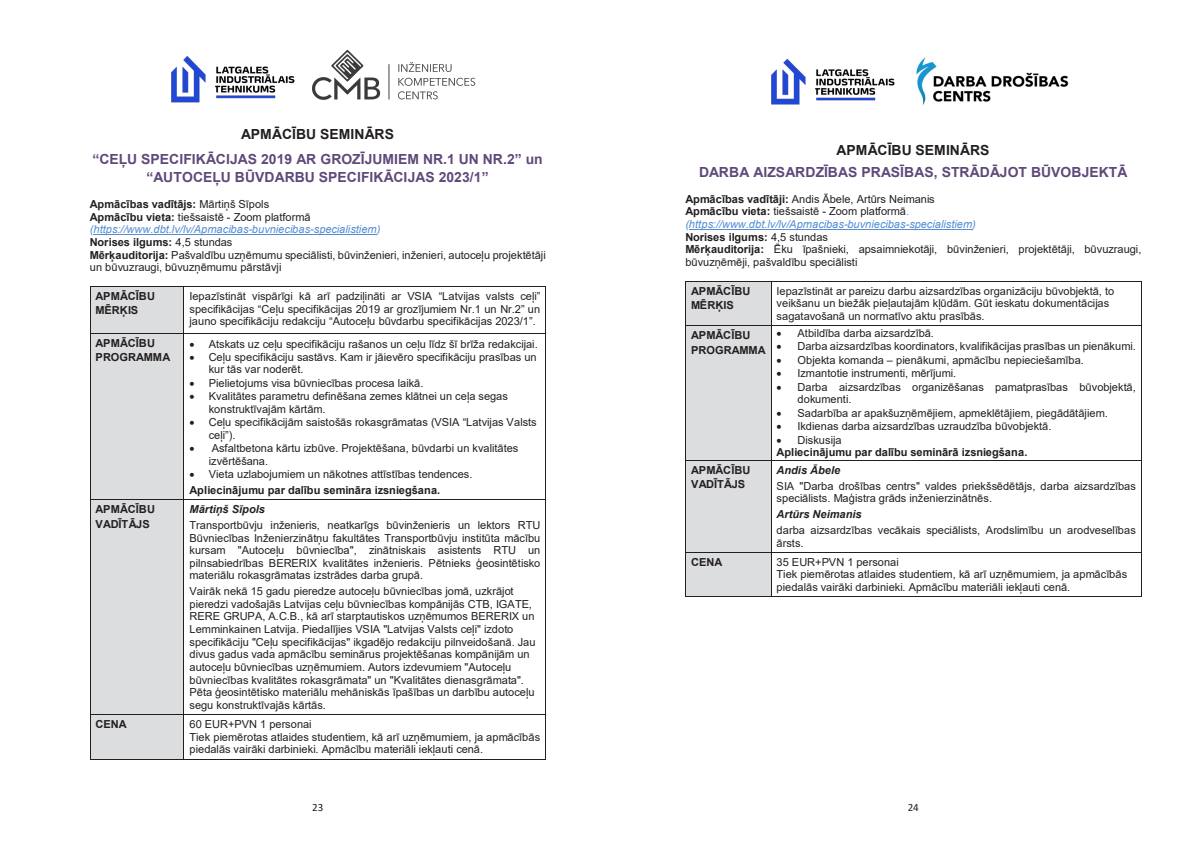
<style>
.page{position:relative;width:1191px;height:842px;background:#fff}
.page>*{position:absolute;margin:0;border:0;box-sizing:border-box;transform-origin:0 0}
.t1{font:700 13.9px/24.5px "Arial";color:#5f497a;text-align:center}
.t2{font:11px/12.7px "Arial";color:#231f20}
.t3{font:700 11px/14.4px "Arial";letter-spacing:-.005em;color:#231f20}
.t4{font:11px "Calibri";color:#231f20}
.s1{color:#231f20}
.s2{font-weight:700}
.s3{font-style:italic;color:#548dd4}
.s4{font-weight:700;font-style:italic}
.s5{color:#548dd4}
.s6{font-weight:400}
</style>
<div class="page">
<hr style="left:93px;top:234px;width:284px;height:1px;background:#548dd4">
<div style="left:90px;top:287px;width:94px;height:46px;background:#dcdddf"></div>
<hr style="left:90px;top:287px;width:94px;height:1px;background:#231f20">
<hr style="left:184px;top:287px;width:361px;height:1px;background:#231f20">
<hr style="left:90px;top:287px;width:1px;height:46px;background:#231f20">
<hr style="left:184px;top:287px;width:1px;height:46px;background:#231f20">
<hr style="left:545px;top:287px;width:1px;height:46px;background:#231f20">
<div style="left:90px;top:334px;width:94px;height:166px;background:#dcdddf"></div>
<hr style="left:90px;top:333px;width:94px;height:1px;background:#231f20">
<hr style="left:184px;top:333px;width:361px;height:1px;background:#231f20">
<hr style="left:90px;top:334px;width:1px;height:166px;background:#231f20">
<hr style="left:184px;top:334px;width:1px;height:166px;background:#231f20">
<hr style="left:545px;top:334px;width:1px;height:166px;background:#231f20">
<div style="left:90px;top:500px;width:94px;height:214px;background:#dcdddf"></div>
<hr style="left:90px;top:500px;width:94px;height:1px;background:#231f20">
<hr style="left:184px;top:500px;width:361px;height:1px;background:#231f20">
<hr style="left:90px;top:500px;width:1px;height:214px;background:#231f20">
<hr style="left:184px;top:500px;width:1px;height:214px;background:#231f20">
<hr style="left:545px;top:500px;width:1px;height:214px;background:#231f20">
<div style="left:90px;top:715px;width:94px;height:44px;background:#dcdddf"></div>
<hr style="left:90px;top:714px;width:94px;height:1px;background:#231f20">
<hr style="left:184px;top:714px;width:361px;height:1px;background:#231f20">
<hr style="left:90px;top:715px;width:1px;height:44px;background:#231f20">
<hr style="left:90px;top:759px;width:94px;height:1px;background:#231f20">
<hr style="left:184px;top:715px;width:1px;height:44px;background:#231f20">
<hr style="left:184px;top:759px;width:361px;height:1px;background:#231f20">
<hr style="left:545px;top:715px;width:1px;height:44px;background:#231f20">
<img style="left:171px;top:56px;width:124px;height:47px">
<img style="left:313px;top:50px;width:162px;height:50px">
<hr style="left:689px;top:229px;width:283px;height:1px;background:#548dd4">
<div style="left:686px;top:282px;width:85px;height:44px;background:#dcdddf"></div>
<hr style="left:686px;top:281px;width:85px;height:1px;background:#231f20">
<hr style="left:771px;top:281px;width:369px;height:1px;background:#231f20">
<hr style="left:685px;top:282px;width:1px;height:44px;background:#231f20">
<hr style="left:771px;top:282px;width:1px;height:44px;background:#231f20">
<hr style="left:1140px;top:282px;width:1px;height:44px;background:#231f20">
<div style="left:686px;top:326px;width:85px;height:135px;background:#dcdddf"></div>
<hr style="left:686px;top:326px;width:85px;height:1px;background:#231f20">
<hr style="left:771px;top:326px;width:369px;height:1px;background:#231f20">
<hr style="left:685px;top:326px;width:1px;height:135px;background:#231f20">
<hr style="left:771px;top:326px;width:1px;height:135px;background:#231f20">
<hr style="left:1140px;top:326px;width:1px;height:135px;background:#231f20">
<div style="left:686px;top:461px;width:85px;height:91px;background:#dcdddf"></div>
<hr style="left:686px;top:461px;width:85px;height:1px;background:#231f20">
<hr style="left:771px;top:461px;width:369px;height:1px;background:#231f20">
<hr style="left:685px;top:461px;width:1px;height:91px;background:#231f20">
<hr style="left:771px;top:461px;width:1px;height:91px;background:#231f20">
<hr style="left:1140px;top:461px;width:1px;height:91px;background:#231f20">
<div style="left:686px;top:552px;width:85px;height:44px;background:#dcdddf"></div>
<hr style="left:686px;top:552px;width:85px;height:1px;background:#231f20">
<hr style="left:771px;top:552px;width:369px;height:1px;background:#231f20">
<hr style="left:685px;top:552px;width:1px;height:44px;background:#231f20">
<hr style="left:686px;top:596px;width:85px;height:1px;background:#231f20">
<hr style="left:771px;top:552px;width:1px;height:44px;background:#231f20">
<hr style="left:771px;top:596px;width:369px;height:1px;background:#231f20">
<hr style="left:1140px;top:552px;width:1px;height:44px;background:#231f20">
<img style="left:916px;top:57px;width:153px;height:48px">
<img style="left:771px;top:58px;width:124px;height:47px">
<p class="t1" style="left:92px;top:122px;width:452px"><span class="s1">APMĀCĪBU SEMINĀRS<br></span>“CEĻU SPECIFIKĀCIJAS 2019 AR GROZĪJUMIEM NR.1 UN NR.2” un</p>
<p class="t1" style="left:146px;top:165px;width:343px">“AUTOCEĻU BŪVDARBU SPECIFIKĀCIJAS 2023/1”</p>
<p class="t2" style="left:90px;top:198px;width:457px"><span class="s2">Apmācības vadītājs:</span> Mārtiņš Sīpols<br><span class="s2">Apmācību vieta:</span> tiešsaistē - Zoom platformā <span class="s3">(https://www.dbt.lv/lv/Apmacibas-buvniecibas-specialistiem)<br></span><span class="s2">Norises ilgums:</span> 4,5 stundas<br><span class="s2">Mērķauditorija:</span> Pašvaldību uzņēmumu speciālisti, būvinženieri, inženieri, autoceļu projektētāji un būvuzraugi, būvuzņēmumu pārstāvji</p>
<p class="t3" style="left:96px;top:289px;width:61px">APMĀCĪBU<br>MĒRĶIS</p>
<p class="t2" style="left:189px;top:290px;width:352px;text-align:justify">Iepazīstināt vispārīgi kā arī padziļināti ar VSIA “Latvijas valsts ceļi” specifikācijas “Ceļu specifikācijas 2019 ar grozījumiem Nr.1 un Nr.2” un jauno specifikāciju redakciju “Autoceļu būvdarbu specifikācijas 2023/1”.</p>
<p class="t3" style="left:96px;top:336px;width:76px">APMĀCĪBU<br>PROGRAMMA</p>
<p class="t2" style="left:189px;top:337px;width:350px">• Atskats uz ceļu specifikāciju rašanos un ceļu līdz šī brīža redakcijai.</p>
<p class="t2" style="left:209px;top:350px;width:329px;text-indent:-19px">• Ceļu specifikāciju sastāvs. Kam ir jāievēro specifikāciju prasības un kur tās var noderēt.</p>
<p class="t2" style="left:189px;top:377px;width:235px">• Pielietojums visa būvniecības procesa laikā.</p>
<p class="t2" style="left:209px;top:390px;width:301px;text-indent:-19px">• Kvalitātes parametru definēšana zemes klātnei un ceļa segas konstruktīvajām kārtām.</p>
<p class="t2" style="left:209px;top:416px;width:329px;text-indent:-19px">• Ceļu specifikācijām saistošās rokasgrāmatas (VSIA “Latvijas Valsts ceļi”).</p>
<p class="t2" style="left:209px;top:442px;width:311px;text-indent:-19px">• Asfaltbetona kārtu izbūve. Projektēšana, būvdarbi un kvalitātes izvērtēšana.</p>
<p class="t2" style="left:189px;top:467px;width:284px;line-height:15.4px">• Vieta uzlabojumiem un nākotnes attīstības tendences.<br><span class="s2">Apliecinājumu par dalību semināra izsniegšana.</span></p>
<p class="t3" style="left:96px;top:502px;width:61px">APMĀCĪBU<br>VADĪTĀJS</p>
<p class="t2" style="left:189px;top:501px;width:352px;line-height:15.6px"><span class="s4">Mārtiņš Sīpols<br></span>Transportbūvju inženieris, neatkarīgs būvinženieris un lektors RTU</p>
<p class="t2" style="left:189px;top:531px;width:352px;text-align:justify">Būvniecības Inženierzinātņu fakultātes Transportbūvju institūta mācību kursam "Autoceļu būvniecība", zinātniskais asistents RTU un pilnsabiedrības BERERIX kvalitātes inženieris. Pētnieks ģeosintētisko materiālu rokasgrāmatas izstrādes darba grupā.</p>
<p class="t2" style="left:189px;top:585px;width:347px">Vairāk nekā 15 gadu pieredze autoceļu būvniecības jomā, uzkrājot pieredzi vadošajās Latvijas ceļu būvniecības kompānijās CTB, IGATE, RERE GRUPA, A.C.B., kā arī starptautiskos uzņēmumos BERERIX un Lemminkainen Latvija. Piedalījies VSIA "Latvijas Valsts ceļi" izdoto specifikāciju "Ceļu specifikācijas" ikgadējo redakciju pilnveidošanā. Jau divus gadus vada apmācību seminārus projektēšanas kompānijām un autoceļu būvniecības uzņēmumiem. Autors izdevumiem "Autoceļu būvniecības kvalitātes rokasgrāmata" un "Kvalitātes dienasgrāmata".<br>Pēta ģeosintētisko materiālu mehāniskās īpašības un darbību autoceļu segu konstruktīvajās kārtās.</p>
<p class="t3" style="left:96px;top:717px;width:33px">CENA</p>
<p class="t2" style="left:189px;top:718px;width:352px">60 EUR+PVN 1 personai<br>Tiek piemērotas atlaides studentiem, kā arī uzņēmumiem, ja apmācībās piedalās vairāki darbinieki. Apmācību materiāli iekļauti cenā.</p>
<p class="t4" style="left:312px;top:800px;width:13px">23</p>
<p class="t1" style="left:699px;top:139px;width:430px;line-height:21.8px"><span class="s1">APMĀCĪBU SEMINĀRS<br></span>DARBA AIZSARDZĪBAS PRASĪBAS, STRĀDĀJOT BŪVOBJEKTĀ</p>
<p class="t2" style="left:685px;top:192px;width:457px"><span class="s2">Apmācības vadītāji:</span> Andis Ābele, Artūrs Neimanis<br><span class="s2">Apmācību vieta:</span> tiešsaistē - Zoom platformā<span class="s5">. </span><span class="s3">(https://www.dbt.lv/lv/Apmacibas-buvniecibas-specialistiem)<br></span><span class="s2">Norises ilgums:</span> 4,5 stundas<br><span class="s2">Mērķauditorija:</span> Ēku īpašnieki, apsaimniekotāji, būvinženieri, projektētāji, būvuzraugi, būvuzņēmēji, pašvaldību speciālisti</p>
<p class="t3" style="left:691px;top:284px;width:61px">APMĀCĪBU<br>MĒRĶIS</p>
<p class="t2" style="left:776px;top:285px;width:339px">Iepazīstināt ar pareizu darbu aizsardzības organizāciju būvobjektā, to veikšanu un biežāk pieļautajām kļūdām. Gūt ieskatu dokumentācijas sagatavošanā un normatīvo aktu prasībās.</p>
<p class="t3" style="left:691px;top:328px;width:76px">APMĀCĪBU<br>PROGRAMMA</p>
<p class="t2" style="left:776px;top:327px;width:159px">• Atbildība darba aizsardzībā.</p>
<p class="t2" style="left:776px;top:340px;width:361px">• Darba aizsardzības koordinators, kvalifikācijas prasības un pienākumi.</p>
<p class="t2" style="left:776px;top:354px;width:309px">• Objekta komanda – pienākumi, apmācību nepieciešamība.</p>
<p class="t2" style="left:776px;top:367px;width:181px">• Izmantotie instrumenti, mērījumi.</p>
<p class="t2" style="left:797px;top:381px;width:340px;text-indent:-21px">• Darba aizsardzības organizēšanas pamatprasības būvobjektā, dokumenti.</p>
<p class="t2" style="left:776px;top:406px;width:333px">• Sadarbība ar apakšuzņēmējiem, apmeklētājiem, piegādātājiem.</p>
<p class="t2" style="left:776px;top:420px;width:276px">• Ikdienas darba aizsardzības uzraudzība būvobjektā.</p>
<p class="t3" style="left:776px;top:434px;width:252px;line-height:12.2px">• <span class="s6">Diskusija<br></span>Apliecinājumu par dalību seminārā izsniegšana.</p>
<p class="t3" style="left:691px;top:463px;width:61px">APMĀCĪBU<br>VADĪTĀJS</p>
<p class="t2" style="left:776px;top:462px;width:361px;line-height:15.8px"><span class="s4">Andis Ābele<br></span>SIA "Darba drošības centrs" valdes priekšsēdētājs, darba aizsardzības</p>
<p class="t2" style="left:776px;top:491px;width:361px;line-height:15.7px">speciālists. Maģistra grāds inženierzinātnēs.<br><span class="s4">Artūrs Neimanis<br></span>darba aizsardzības vecākais speciālists, Arodslimību un arodveselības</p>
<p class="t2" style="left:776px;top:536px;width:29px">ārsts.</p>
<p class="t3" style="left:691px;top:555px;width:33px">CENA</p>
<p class="t2" style="left:776px;top:555px;width:352px">35 EUR+PVN 1 personai<br>Tiek piemērotas atlaides studentiem, kā arī uzņēmumiem, ja apmācībās piedalās vairāki darbinieki. Apmācību materiāli iekļauti cenā.</p>
<p class="t4" style="left:907px;top:800px;width:13px">24</p>
</div>
